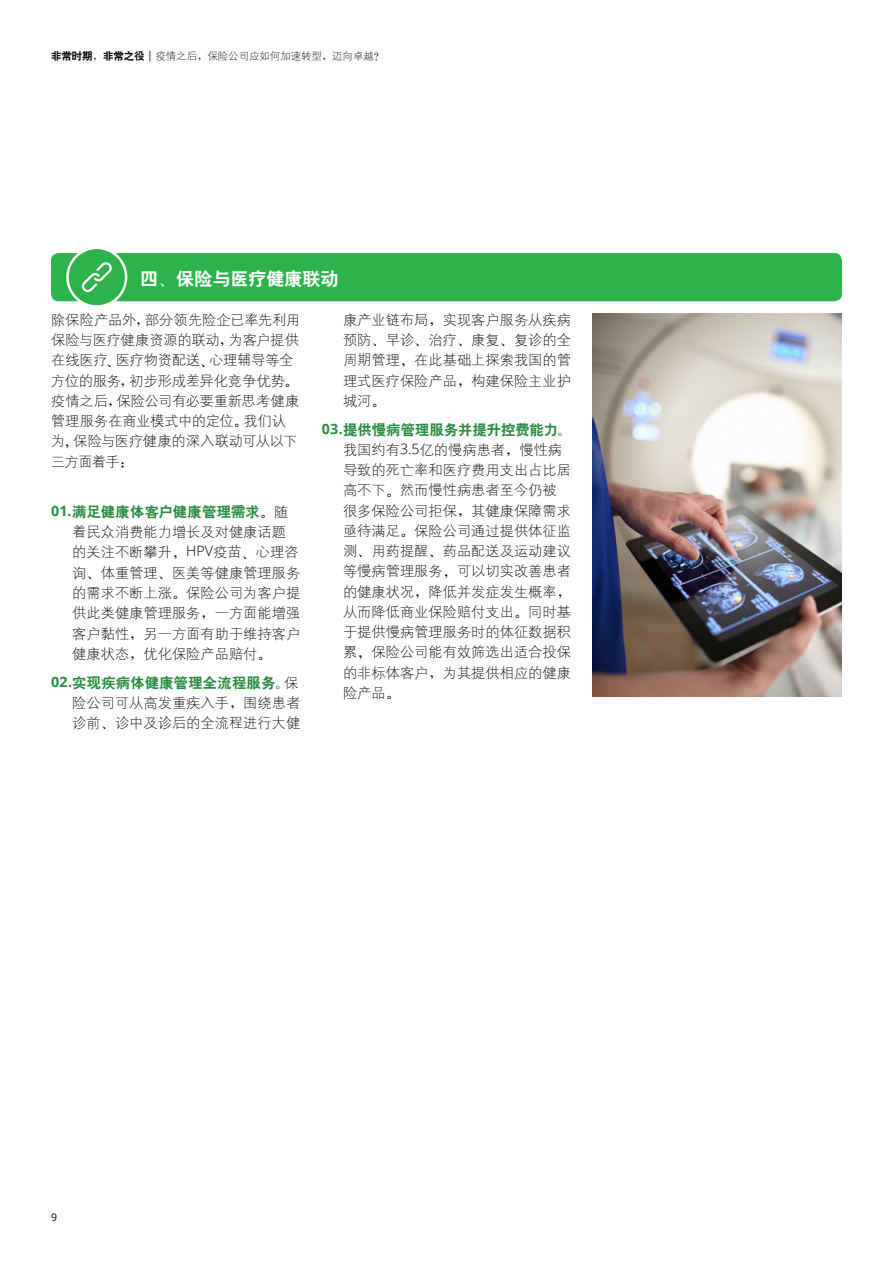
<style>
.page{position:relative;width:893px;height:1263px;background:#fff}
.page>*{position:absolute;margin:0;border:0;box-sizing:border-box;transform-origin:0 0}
.t1{font:18px "H Yb 2 gj";color:#fff}
.t2{font:14.25px/20.2px "H Yg 1 gj";color:#000}
.t3{font:14.25px "H Yb 2 gj";letter-spacing:.015em;color:#298a42}
.t4{font:10.5px "H Yg 1 gj";letter-spacing:-.01em;color:#000}
.t5{font:10.5px "Open Sans";color:#000}
.s1{font-family:"H Yb 2 gj"}
.s2{font-family:"H Ya 6 gj"}
.s3{font-family:"Open Sans"}
.s4{font-family:"Open Sans";font-weight:700}
.s5{font-family:"H Ya 6 gj";color:#000}
.s6{font-family:"H Yg 1 gj";color:#000}
.s7{font-family:"Open Sans";font-weight:300}
</style>
<div class="page">
<div style="left:51px;top:253px;width:791px;height:48px;background:#2cb34a;border-radius:8px"></div>
<svg style="left:66px;top:247px;width:61px;height:61px"></svg>
<svg style="left:69px;top:249px;width:56px;height:56px"></svg>
<img style="left:592px;top:313px;width:250px;height:384px">
<p class="t4" style="left:51px;top:51px;width:335px"><span class="s1">非常时期</span><span class="s2">，</span><span class="s1">非常之役</span> <span class="s3">|</span> 疫情之后<span class="s2">，</span>保险公司应如何加速转型<span class="s2">，</span>迈向卓越<span class="s2">？</span></p>
<p class="t1" style="left:140px;top:270px;width:200px">四<span class="s2">、</span>保险与医疗健康联动</p>
<p class="t2" style="left:51px;top:309px;width:251px">除保险产品外<span class="s2">，</span>部分领先险企已率先利用保险与医疗健康资源的联动<span class="s2">，</span>为客户提供在线医疗<span class="s2">、</span>医疗物资配送<span class="s2">、</span>心理辅导等全方位的服务<span class="s2">，</span>初步形成差异化竞争优势<span class="s2">。</span>疫情之后<span class="s2">，</span>保险公司有必要重新思考健康管理服务在商业模式中的定位<span class="s2">。</span>我们认为<span class="s2">，</span>保险与医疗健康的深入联动可从以下三方面着手<span class="s2">：</span></p>
<p class="t3" style="left:51px;top:505px;width:239px"><span class="s4">01.</span> 满足健康体客户健康管理需求<span class="s5">。</span><span class="s6">随</span></p>
<p class="t2" style="left:72px;top:522px;width:229px">着民众消费能力增长及对健康话题的关注不断攀升<span class="s2">，</span><span class="s7">HPV</span>疫苗<span class="s2">、</span>心理咨询<span class="s2">、</span>体重管理<span class="s2">、</span>医美等健康管理服务的需求不断上涨<span class="s2">。</span>保险公司为客户提供此类健康管理服务<span class="s2">，</span>一方面能增强客户黏性<span class="s2">，</span>另一方面有助于维持客户健康状态<span class="s2">，</span>优化保险产品赔付<span class="s2">。</span></p>
<p class="t3" style="left:51px;top:675px;width:249px"><span class="s4">02.</span> 实现疾病体健康管理全流程服务<span class="s2">。</span><span class="s6">保</span></p>
<p class="t2" style="left:72px;top:692px;width:230px">险公司可从高发重疾入手<span class="s2">，</span>围绕患者诊前<span class="s2">、</span>诊中及诊后的全流程进行大健</p>
<p class="t2" style="left:343px;top:309px;width:229px;text-align:justify">康产业链布局<span class="s2">，</span>实现客户服务从疾病预防<span class="s2">、</span>早诊<span class="s2">、</span>治疗<span class="s2">、</span>康复<span class="s2">、</span>复诊的全周期管理<span class="s2">，</span>在此基础上探索我国的管理式医疗保险产品<span class="s2">，</span>构建保险主业护城河<span class="s2">。</span></p>
<p class="t3" style="left:322px;top:422px;width:251px"><span class="s4">03.</span> 提供慢病管理服务并提升控费能力<span class="s2">。</span></p>
<p class="t2" style="left:343px;top:439px;width:229px">我国约有<span class="s7">3.5</span>亿的慢病患者<span class="s2">，</span>慢性病导致的死亡率和医疗费用支出占比居高不下<span class="s2">。</span>然而慢性病患者至今仍被很多保险公司拒保<span class="s2">，</span>其健康保障需求亟待满足<span class="s2">。</span>保险公司通过提供体征监测<span class="s2">、</span>用药提醒<span class="s2">、</span>药品配送及运动建议等慢病管理服务<span class="s2">，</span>可以切实改善患者的健康状况<span class="s2">，</span>降低并发症发生概率<span class="s2">，</span>从而降低商业保险赔付支出<span class="s2">。</span>同时基于提供慢病管理服务时的体征数据积累<span class="s2">，</span>保险公司能有效筛选出适合投保的非标体客户<span class="s2">，</span>为其提供相应的健康险产品<span class="s2">。</span></p>
<p class="t5" style="left:51px;top:1210px;width:8px">9</p>
</div>
